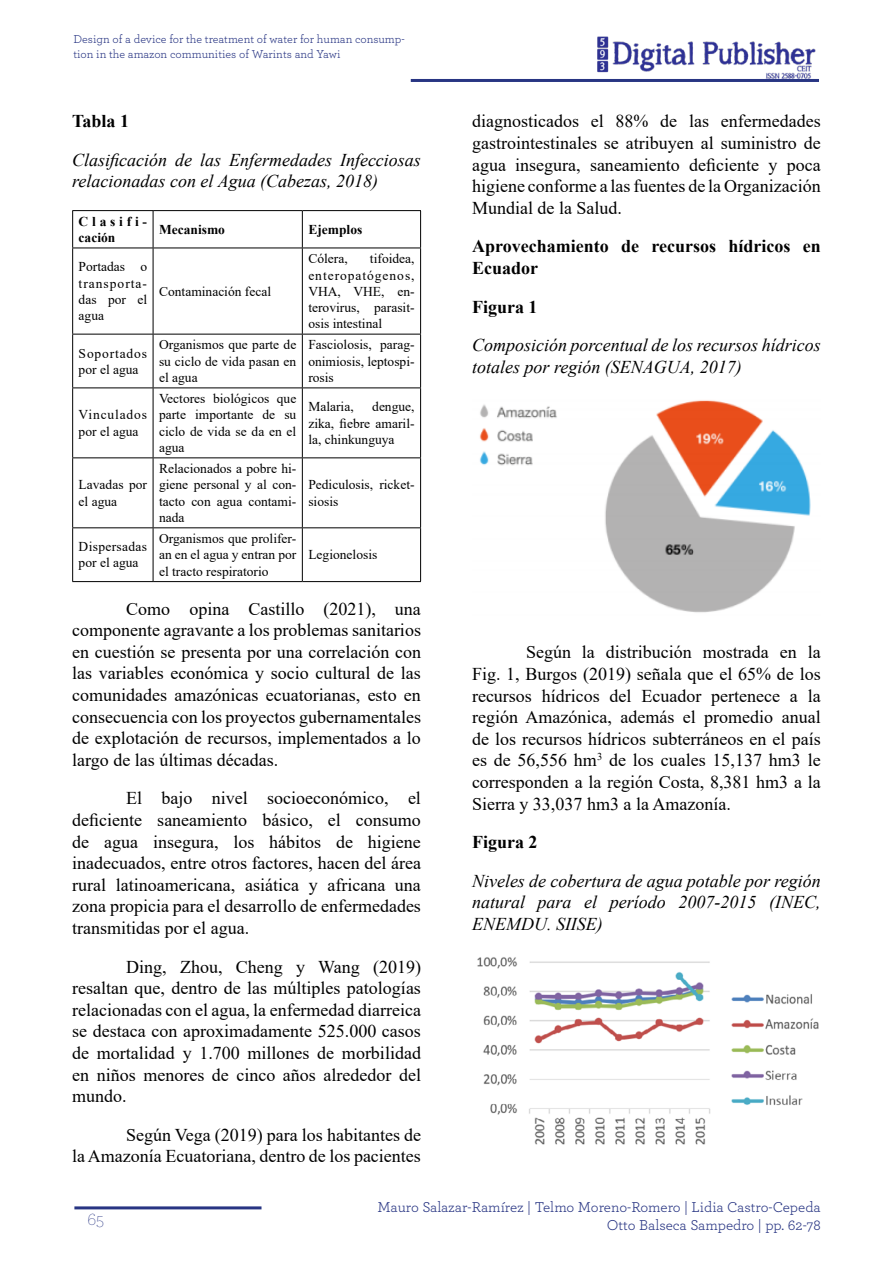
<style>
.page{position:relative;width:893px;height:1263px;background:#fff}
.page>*{position:absolute;margin:0;border:0;box-sizing:border-box;transform-origin:0 0}
.t1{font:18px/21.6px "Times New Roman";color:#000;text-align:justify}
.t2{font:italic 18px/21.6px "Times New Roman";color:#000}
.t3{font:700 18px/21.6px "Times New Roman";color:#000}
.t4{font:200 18px "Archer";color:#283583}
.t5{font:15px/18px "Archer";letter-spacing:-.005em;color:#283583;text-align:right}
.t6{font:13.5px/16.2px "Times New Roman";color:#000;text-align:justify}
.t7{font:13.5px/16.2px "Times New Roman";letter-spacing:.065em;color:#000}
.t8{font:13.5px/16.2px "Times New Roman";letter-spacing:.025em;color:#000}
.t9{font:700 13.5px "Times New Roman";color:#000}
.t10{font:700 13.5px/16.2px "Times New Roman";letter-spacing:.28em;color:#000}
.t11{font:12px/14.4px "Archer";color:#283583}
</style>
<div class="page">
<hr style="left:411px;top:79px;width:408px;height:3px;background:#283583">
<img style="left:597px;top:36px;width:219px;height:43px">
<hr style="left:74px;top:1206px;width:187px;height:3px;background:#283583">
<hr style="left:72px;top:211px;width:1px;height:37px;background:#000">
<hr style="left:72px;top:210px;width:81px;height:1px;background:#000">
<hr style="left:153px;top:210px;width:149px;height:1px;background:#000">
<hr style="left:302px;top:210px;width:119px;height:1px;background:#000">
<hr style="left:72px;top:248px;width:1px;height:86px;background:#000">
<hr style="left:72px;top:334px;width:1px;height:53px;background:#000">
<hr style="left:72px;top:388px;width:1px;height:69px;background:#000">
<hr style="left:72px;top:458px;width:1px;height:69px;background:#000">
<hr style="left:72px;top:528px;width:1px;height:53px;background:#000">
<hr style="left:72px;top:248px;width:81px;height:1px;background:#000">
<hr style="left:153px;top:248px;width:149px;height:1px;background:#000">
<hr style="left:302px;top:248px;width:119px;height:1px;background:#000">
<hr style="left:72px;top:334px;width:81px;height:1px;background:#000">
<hr style="left:153px;top:334px;width:149px;height:1px;background:#000">
<hr style="left:302px;top:334px;width:119px;height:1px;background:#000">
<hr style="left:72px;top:387px;width:81px;height:1px;background:#000">
<hr style="left:153px;top:387px;width:149px;height:1px;background:#000">
<hr style="left:302px;top:387px;width:119px;height:1px;background:#000">
<hr style="left:72px;top:457px;width:81px;height:1px;background:#000">
<hr style="left:153px;top:457px;width:149px;height:1px;background:#000">
<hr style="left:302px;top:457px;width:119px;height:1px;background:#000">
<hr style="left:72px;top:527px;width:81px;height:1px;background:#000">
<hr style="left:153px;top:527px;width:149px;height:1px;background:#000">
<hr style="left:302px;top:527px;width:119px;height:1px;background:#000">
<hr style="left:72px;top:581px;width:81px;height:1px;background:#000">
<hr style="left:153px;top:581px;width:149px;height:1px;background:#000">
<hr style="left:302px;top:581px;width:119px;height:1px;background:#000">
<hr style="left:153px;top:211px;width:1px;height:37px;background:#000">
<hr style="left:302px;top:211px;width:1px;height:37px;background:#000">
<hr style="left:420px;top:211px;width:1px;height:37px;background:#000">
<hr style="left:153px;top:248px;width:1px;height:86px;background:#000">
<hr style="left:302px;top:248px;width:1px;height:86px;background:#000">
<hr style="left:420px;top:248px;width:1px;height:86px;background:#000">
<hr style="left:153px;top:334px;width:1px;height:53px;background:#000">
<hr style="left:302px;top:334px;width:1px;height:53px;background:#000">
<hr style="left:420px;top:334px;width:1px;height:53px;background:#000">
<hr style="left:153px;top:388px;width:1px;height:69px;background:#000">
<hr style="left:302px;top:388px;width:1px;height:69px;background:#000">
<hr style="left:420px;top:388px;width:1px;height:69px;background:#000">
<hr style="left:153px;top:458px;width:1px;height:69px;background:#000">
<hr style="left:302px;top:458px;width:1px;height:69px;background:#000">
<hr style="left:420px;top:458px;width:1px;height:69px;background:#000">
<hr style="left:153px;top:528px;width:1px;height:53px;background:#000">
<hr style="left:302px;top:528px;width:1px;height:53px;background:#000">
<hr style="left:420px;top:528px;width:1px;height:53px;background:#000">
<img style="left:479px;top:400px;width:332px;height:213px">
<img style="left:477px;top:957px;width:342px;height:188px">
<p class="t11" style="left:73px;top:32px;width:333px">Design of a device for the treatment of water for human consump&shy;tion in the amazon communities of Warints and Yawi</p>
<p class="t3" style="left:72px;top:110px;width:58px">Tabla 1</p>
<p class="t2" style="left:72px;top:148px;width:350px">Clasificación de las Enfermedades Infecciosas relacionadas con el Agua (Cabezas, 2018)</p>
<p class="t10" style="left:79px;top:213px;width:70px">Clasifi&shy;cación</p>
<p class="t9" style="left:159px;top:220px;width:67px">Mecanismo</p>
<p class="t9" style="left:308px;top:220px;width:55px">Ejemplos</p>
<p class="t6" style="left:79px;top:258px;width:70px">Portadas o transporta&shy;das por el agua</p>
<p class="t6" style="left:308px;top:250px;width:108px;text-indent:62px">tifoidea, enteropatógenos, VHA, VHE, en&shy;terovirus, parasit&shy;osis intestinal</p>
<p class="t6" style="left:308px;top:250px;width:41px">Cólera,</p>
<p class="t6" style="left:159px;top:283px;width:114px">Contaminación fecal</p>
<p class="t7" style="left:79px;top:344px;width:70px">Soportados por el agua</p>
<p class="t6" style="left:159px;top:336px;width:139px">Organismos que parte de su ciclo de vida pasan en el agua</p>
<p class="t6" style="left:308px;top:336px;width:108px">Fasciolosis, parag&shy;onimiosis, leptospi&shy;rosis</p>
<p class="t7" style="left:79px;top:406px;width:70px">Vinculados por el agua</p>
<p class="t6" style="left:159px;top:390px;width:139px">Vectores biológicos que parte importante de su ciclo de vida se da en el agua</p>
<p class="t6" style="left:308px;top:398px;width:47px">Malaria,</p>
<p class="t6" style="left:308px;top:398px;width:108px;text-indent:64px">dengue, zika, fiebre amaril&shy;la, chinkunguya</p>
<p class="t6" style="left:79px;top:476px;width:70px">Lavadas por el agua</p>
<p class="t6" style="left:159px;top:460px;width:139px">Relacionados a pobre hi&shy;giene personal y al con&shy;tacto con agua contami&shy;nada</p>
<p class="t6" style="left:308px;top:476px;width:108px">Pediculosis, ricket&shy;siosis</p>
<p class="t8" style="left:79px;top:538px;width:70px">Dispersadas por el agua</p>
<p class="t6" style="left:159px;top:530px;width:139px">Organismos que prolifer&shy;an en el agua y entran por el tracto respiratorio</p>
<p class="t6" style="left:308px;top:546px;width:70px">Legionelosis</p>
<p class="t1" style="left:72px;top:597px;width:350px;text-indent:54px">Como opina Castillo (2021), una componente agravante a los problemas sanitarios en cuestión se presenta por una correlación con las variables económica y socio cultural de las comunidades amazónicas ecuatorianas, esto en consecuencia con los proyectos gubernamentales de explotación de recursos, implementados a lo largo de las últimas décadas.</p>
<p class="t1" style="left:72px;top:787px;width:350px;text-indent:54px">El bajo nivel socioeconómico, el deficiente saneamiento básico, el consumo de agua insegura, los hábitos de higiene inadecuados, entre otros factores, hacen del área rural latinoamericana, asiática y africana una zona propicia para el desarrollo de enfermedades transmitidas por el agua.</p>
<p class="t1" style="left:72px;top:955px;width:350px;text-indent:54px">Ding, Zhou, Cheng y Wang (2019) resaltan que, dentro de las múltiples patologías relacionadas con el agua, la enfermedad diarreica se destaca con aproximadamente 525.000 casos de mortalidad y 1.700 millones de morbilidad en niños menores de cinco años alrededor del mundo.</p>
<p class="t1" style="left:72px;top:1123px;width:350px;text-align:right">Según Vega (2019) para los habitantes de<br>la Amazonía Ecuatoriana, dentro de los pacientes</p>
<p class="t1" style="left:472px;top:110px;width:350px">diagnosticados el 88% de las enfermedades gastrointestinales se atribuyen al suministro de agua insegura, saneamiento deficiente y poca higiene conforme a las fuentes de la Organización Mundial de la Salud.</p>
<p class="t3" style="left:472px;top:235px;width:350px">Aprovechamiento de recursos hídricos en<br>Ecuador</p>
<p class="t3" style="left:472px;top:295px;width:67px">Figura 1</p>
<p class="t2" style="left:472px;top:334px;width:350px">Composición porcentual de los recursos hídricos totales por región (SENAGUA, 2017)</p>
<p class="t1" style="left:472px;top:641px;width:350px;text-indent:54px">Según la distribución mostrada en la Fig. 1, Burgos (2019) señala que el 65% de los recursos hídricos del Ecuador pertenece a la región Amazónica, además el promedio anual de los recursos hídricos subterráneos en el país es de 56,556 hm<sup>3</sup> de los cuales 15,137 hm3 le corresponden a la región Costa, 8,381 hm3 a la Sierra y 33,037 hm3 a la Amazonía.</p>
<p class="t3" style="left:472px;top:831px;width:67px">Figura 2</p>
<p class="t2" style="left:472px;top:869px;width:350px;text-align:justify">Niveles de cobertura de agua potable por región natural para el período 2007-2015 (INEC, ENEMDU. SIISE)</p>
<p class="t4" style="left:87px;top:1208px;width:18px">65</p>
<p class="t5" style="left:377px;top:1197px;width:445px">Mauro Salazar-Ramírez | Telmo Moreno-Romero | Lidia Castro-Cepeda<br>Otto Balseca Sampedro | pp. 62-78</p>
</div>
